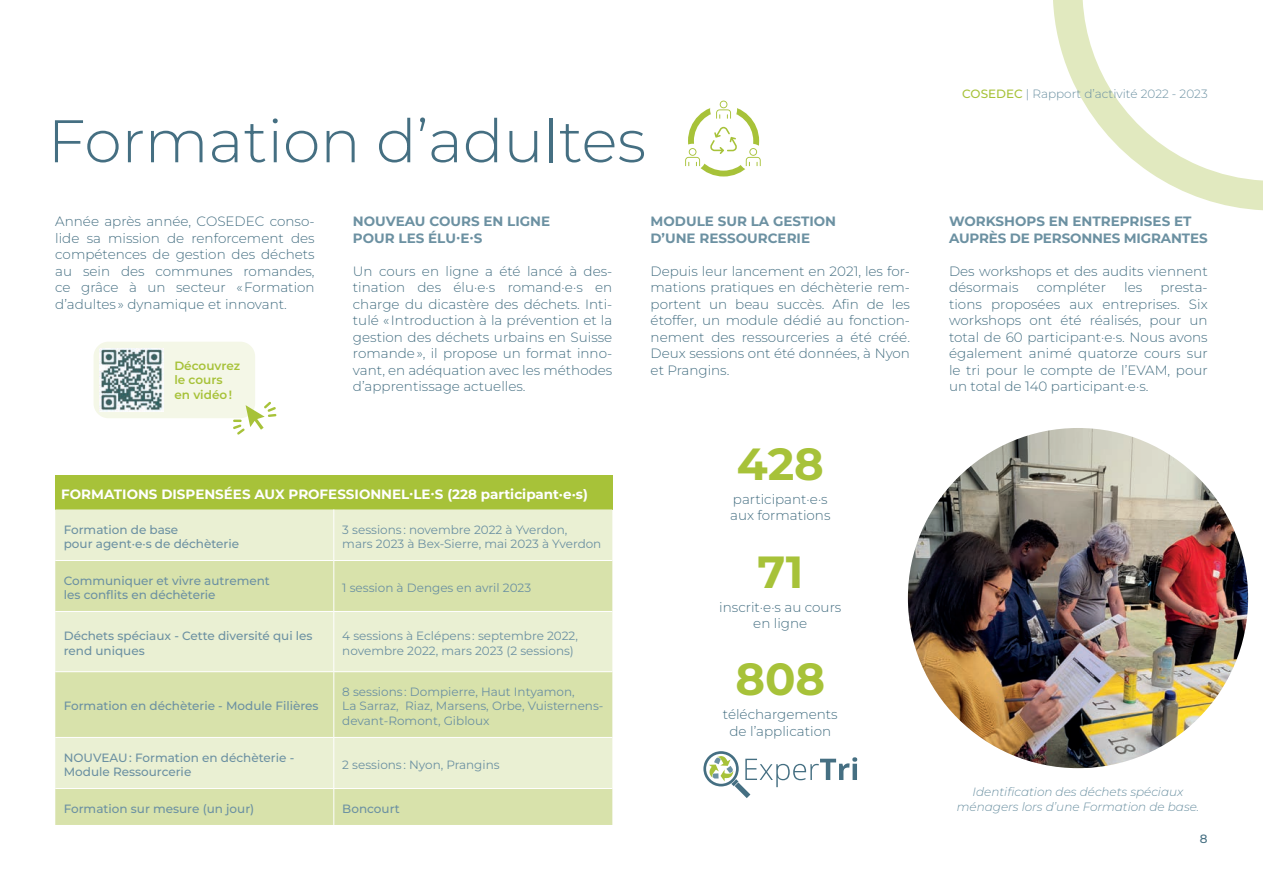
<style>
.page{position:relative;width:1263px;height:893px;background:#fff}
.page>*{position:absolute;margin:0;border:0;box-sizing:border-box;transform-origin:0 0}
.t1{font:300 60px "Montserrat";color:#456f82}
.t2{font:700 45px "Montserrat";color:#a7c239}
.t3{font:300 13.5px/16.5px "Montserrat";color:#456f82;text-align:justify}
.t4{font:700 13.5px/16.5px "Montserrat";color:#6c91a2}
.t5{font:700 13.5px "Montserrat";color:#fff}
.t6{font:12px/14.4px "Montserrat";color:#6c91a2}
.t7{font:500 12px/14.4px "Montserrat";color:#6c91a2}
.t8{font:italic 300 12px/14.4px "Montserrat";color:#6c91a2;text-align:center}
.t9{font:300 12px "Montserrat";color:#6c91a2}
.t10{font:600 12px/14.4px "Montserrat";color:#a7c239}
.t11{font:500 12px "Montserrat";color:#456f82}
.s1{font-weight:500;color:#a7c239}
</style>
<div class="page">
<svg style="left:1053px;top:0;width:210px;height:210px"></svg>
<img style="left:908px;top:428px;width:340px;height:340px;border-radius:170px">
<div style="left:94px;top:342px;width:161px;height:76px;background:#f4f7e7;border-radius:15px"></div>
<img style="left:100px;top:348px;width:64px;height:64px">
<svg style="left:233px;top:402px;width:43px;height:33px"></svg>
<div style="left:55px;top:475px;width:557px;height:34px;background:#a7c239"></div>
<div style="left:55px;top:509px;width:557px;height:51px;background:#eaf0d3"></div>
<svg style="left:55px;top:561px;width:557px;height:264px;background:#dfe7bb"></svg>
<hr style="left:333px;top:509px;width:1px;height:51px;background:#fff">
<hr style="left:333px;top:561px;width:1px;height:50px;background:#fff">
<hr style="left:55px;top:611px;width:279px;height:1px;background:#fff">
<hr style="left:334px;top:611px;width:278px;height:1px;background:#fff">
<hr style="left:333px;top:612px;width:1px;height:59px;background:#fff">
<hr style="left:55px;top:671px;width:279px;height:1px;background:#fff">
<hr style="left:334px;top:671px;width:278px;height:1px;background:#fff">
<hr style="left:333px;top:672px;width:1px;height:65px;background:#fff">
<hr style="left:55px;top:737px;width:279px;height:1px;background:#fff">
<hr style="left:334px;top:737px;width:278px;height:1px;background:#fff">
<hr style="left:333px;top:738px;width:1px;height:50px;background:#fff">
<hr style="left:55px;top:788px;width:279px;height:1px;background:#fff">
<hr style="left:334px;top:788px;width:278px;height:1px;background:#fff">
<hr style="left:333px;top:789px;width:1px;height:36px;background:#fff">
<svg style="left:685px;top:101px;width:76px;height:75px"></svg>
<svg style="left:703px;top:751px;width:154px;height:47px"></svg>
<h1 class="t1" style="left:48px;top:101px;width:600px">Formation d’adultes</h1>
<p class="t3" style="left:55px;top:213px;width:261px">Année après année, COSEDEC conso&shy;lide sa mission de renforcement des compétences de gestion des déchets au sein des communes romandes, ce grâce à un secteur « Formation d’adultes » dynamique et innovant.</p>
<p class="t4" style="left:353px;top:213px;width:199px">NOUVEAU COURS EN LIGNE<br>POUR LES ÉLU·E·S</p>
<p class="t3" style="left:353px;top:262px;width:261px">Un cours en ligne a été lancé à des&shy;tination des élu·e·s romand·e·s en charge du dicastère des déchets. Inti&shy;tulé « Introduction à la prévention et la gestion des déchets urbains en Suisse romande », il propose un format inno&shy;vant, en adéquation avec les méthodes d’apprentissage actuelles.</p>
<p class="t10" style="left:174px;top:358px;width:67px">Découvrez le cours en vidéo !</p>
<p class="t5" style="left:61px;top:485px;width:528px">FORMATIONS DISPENSÉES AUX PROFESSIONNEL·LE·S (228 participant·e·s)</p>
<p class="t7" style="left:64px;top:522px;width:177px">Formation de base<br>pour agent·e·s de déchèterie</p>
<p class="t6" style="left:342px;top:522px;width:261px">3 sessions : novembre 2022 à Yverdon,<br>mars 2023 à Bex-Sierre, mai 2023 à Yverdon</p>
<p class="t7" style="left:64px;top:573px;width:208px">Communiquer et vivre autrement les conflits en déchèterie</p>
<p class="t6" style="left:342px;top:580px;width:190px">1 session à Denges en avril 2023</p>
<p class="t7" style="left:64px;top:628px;width:250px">Déchets spéciaux - Cette diversité qui les rend uniques</p>
<p class="t6" style="left:342px;top:628px;width:237px">4 sessions à Eclépens : septembre 2022, novembre 2022, mars 2023 (2 sessions)</p>
<p class="t7" style="left:64px;top:699px;width:256px">Formation en déchèterie - Module Filières</p>
<p class="t6" style="left:342px;top:684px;width:263px">8 sessions : Dompierre, Haut Intyamon,<br>La Sarraz, Riaz, Marsens, Orbe, Vuisternens&shy;devant-Romont, Gibloux</p>
<p class="t7" style="left:64px;top:750px;width:232px">NOUVEAU : Formation en déchèterie -<br>Module Ressourcerie</p>
<p class="t6" style="left:342px;top:757px;width:159px">2 sessions : Nyon, Prangins</p>
<p class="t7" style="left:64px;top:801px;width:192px">Formation sur mesure (un jour)</p>
<p class="t7" style="left:342px;top:801px;width:59px">Boncourt</p>
<p class="t4" style="left:651px;top:213px;width:187px">MODULE SUR LA GESTION<br>D’UNE RESSOURCERIE</p>
<p class="t3" style="left:651px;top:262px;width:261px">Depuis leur lancement en 2021, les for&shy;mations pratiques en déchèterie rem&shy;portent un beau succès. Afin de les étoffer, un module dédié au fonction&shy;nement des ressourceries a été créé.<br>Deux sessions ont été données, à Nyon et Prangins.</p>
<h2 class="t2" style="left:737px;top:434px;width:89px">428</h2>
<p class="t3" style="left:730px;top:491px;width:102px">participant·e·s aux formations</p>
<h2 class="t2" style="left:757px;top:542px;width:47px">71</h2>
<p class="t3" style="left:719px;top:598px;width:124px;text-align:center">inscrit·e·s au cours en ligne</p>
<h2 class="t2" style="left:735px;top:649px;width:91px">808</h2>
<p class="t3" style="left:723px;top:706px;width:116px;text-align:center">téléchargements de l’application</p>
<p class="t9" style="left:962px;top:85px;width:247px"><span class="s1">COSEDEC</span> | Rapport d’activité 2022 - 2023</p>
<p class="t4" style="left:949px;top:213px;width:260px">WORKSHOPS EN ENTREPRISES ET<br>AUPRÈS DE PERSONNES MIGRANTES</p>
<p class="t3" style="left:949px;top:262px;width:260px">Des workshops et des audits viennent désormais</p>
<p class="t3" style="left:1037px;top:279px;width:71px">compléter</p>
<p class="t3" style="left:1124px;top:279px;width:20px">les</p>
<p class="t3" style="left:949px;top:279px;width:260px;text-indent:211px">presta&shy;tions proposées aux entreprises. Six workshops ont été réalisés, pour un total de 60 participant·e·s. Nous avons également animé quatorze cours sur le tri pour le compte de l’EVAM, pour un total de 140 participant·e·s.</p>
<p class="t8" style="left:957px;top:784px;width:244px">Identification des déchets spéciaux ménagers lors d’une Formation de base.</p>
<p class="t11" style="left:1200px;top:830px;width:9px">8</p>
</div>
